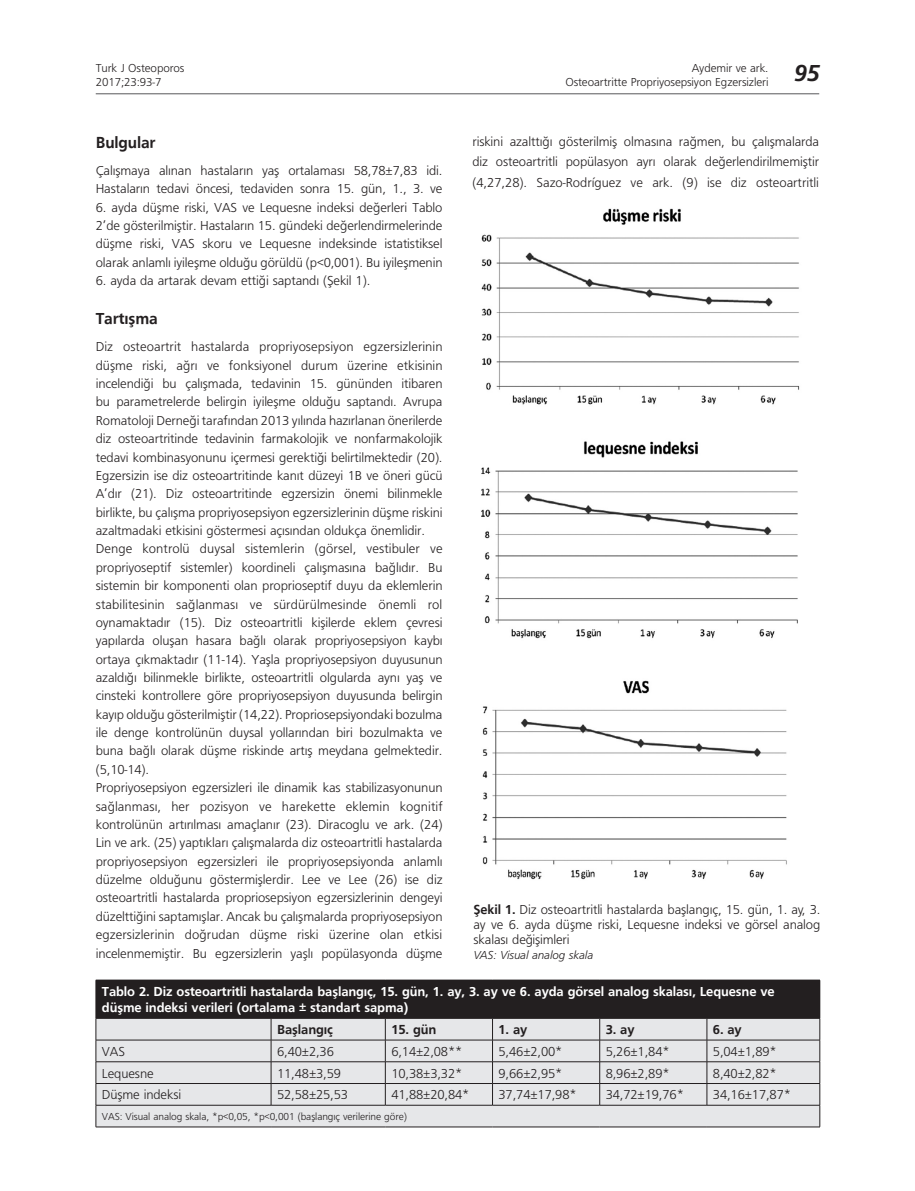
<style>
.page{position:relative;width:915px;height:1191px;background:#fff}
.page>*{position:absolute;margin:0;border:0;box-sizing:border-box;transform-origin:0 0}
.t1{font:24px "Frugal Bold Italic Tr";color:#231f20}
.ARABASLIK{font:16.5px "Frugal Bold Tr";letter-spacing:-.01em;color:#231f20}
.YAZI{font:13.5px/18.3px "Frugal Normal Tr";letter-spacing:-.01em;color:#231f20;text-align:justify}
.TABLO_YAZI{font:13.5px "Frugal Normal Tr";letter-spacing:-.01em;color:#231f20}
.TABLO_BASLIK{font:13.5px/16.5px "Frugal Bold Tr";letter-spacing:-.01em;color:#fff}
.RESIM-ALTI{font:13.5px/15px "Frugal Normal Tr";letter-spacing:-.01em;color:#231f20;text-align:justify}
.TABLO_ARA_BASLIK{font:13.5px "Frugal Bold Tr";letter-spacing:-.01em;color:#231f20}
.t2{font:12px "Frugal Normal Tr";letter-spacing:-.01em;color:#231f20}
.RESIM-ALTI-2{font:12px "Frugal Italic Tr";letter-spacing:-.01em;color:#231f20}
.TABLO_ALTI{font:10.5px "Frugal Normal Tr";letter-spacing:-.01em;color:#231f20}
.s1{font-family:"Frugal Bold Tr"}
</style>
<div class="page">
<hr style="left:96px;top:94px;width:723px;height:1px;background:#57585a">
<div style="left:96px;top:980px;width:723px;height:38px;background:#231f20"></div>
<div style="left:97px;top:1019px;width:722px;height:107px;background:#e6e7e9"></div>
<hr style="left:96px;top:979px;width:175px;height:1px;background:#231f20">
<hr style="left:271px;top:979px;width:114px;height:1px;background:#231f20">
<hr style="left:385px;top:979px;width:107px;height:1px;background:#231f20">
<hr style="left:492px;top:979px;width:107px;height:1px;background:#231f20">
<hr style="left:599px;top:979px;width:107px;height:1px;background:#231f20">
<hr style="left:706px;top:979px;width:113px;height:1px;background:#231f20">
<hr style="left:819px;top:980px;width:1px;height:38px;background:#231f20">
<hr style="left:96px;top:1018px;width:175px;height:1px;background:#231f20">
<hr style="left:271px;top:1018px;width:114px;height:1px;background:#231f20">
<hr style="left:385px;top:1018px;width:107px;height:1px;background:#231f20">
<hr style="left:492px;top:1018px;width:107px;height:1px;background:#231f20">
<hr style="left:599px;top:1018px;width:107px;height:1px;background:#231f20">
<hr style="left:706px;top:1018px;width:113px;height:1px;background:#231f20">
<hr style="left:96px;top:1039px;width:175px;height:1px;background:#231f20">
<hr style="left:271px;top:1039px;width:114px;height:1px;background:#231f20">
<hr style="left:385px;top:1039px;width:107px;height:1px;background:#231f20">
<hr style="left:492px;top:1039px;width:107px;height:1px;background:#231f20">
<hr style="left:599px;top:1039px;width:107px;height:1px;background:#231f20">
<hr style="left:706px;top:1039px;width:113px;height:1px;background:#231f20">
<hr style="left:96px;top:1061px;width:175px;height:1px;background:#231f20">
<hr style="left:271px;top:1061px;width:114px;height:1px;background:#231f20">
<hr style="left:385px;top:1061px;width:107px;height:1px;background:#231f20">
<hr style="left:492px;top:1061px;width:107px;height:1px;background:#231f20">
<hr style="left:599px;top:1061px;width:107px;height:1px;background:#231f20">
<hr style="left:706px;top:1061px;width:113px;height:1px;background:#231f20">
<hr style="left:96px;top:1083px;width:175px;height:1px;background:#231f20">
<hr style="left:271px;top:1083px;width:114px;height:1px;background:#231f20">
<svg style="left:271px;top:1018px;width:1px;height:87px"></svg>
<hr style="left:385px;top:1083px;width:107px;height:1px;background:#231f20">
<svg style="left:385px;top:1018px;width:1px;height:87px"></svg>
<hr style="left:492px;top:1083px;width:107px;height:1px;background:#231f20">
<svg style="left:492px;top:1018px;width:1px;height:87px"></svg>
<hr style="left:599px;top:1083px;width:107px;height:1px;background:#231f20">
<svg style="left:599px;top:1018px;width:1px;height:87px"></svg>
<hr style="left:706px;top:1083px;width:113px;height:1px;background:#231f20">
<svg style="left:706px;top:1018px;width:1px;height:87px"></svg>
<hr style="left:96px;top:1105px;width:175px;height:1px;background:#231f20">
<svg style="left:96px;top:1018px;width:1px;height:108px"></svg>
<hr style="left:271px;top:1105px;width:114px;height:1px;background:#231f20">
<hr style="left:385px;top:1105px;width:107px;height:1px;background:#231f20">
<hr style="left:492px;top:1105px;width:107px;height:1px;background:#231f20">
<hr style="left:599px;top:1105px;width:107px;height:1px;background:#231f20">
<hr style="left:706px;top:1105px;width:113px;height:1px;background:#231f20">
<svg style="left:819px;top:1018px;width:1px;height:108px"></svg>
<hr style="left:96px;top:1126px;width:175px;height:1px;background:#231f20">
<hr style="left:271px;top:1126px;width:114px;height:1px;background:#231f20">
<hr style="left:385px;top:1126px;width:107px;height:1px;background:#231f20">
<hr style="left:492px;top:1126px;width:107px;height:1px;background:#231f20">
<hr style="left:599px;top:1126px;width:107px;height:1px;background:#231f20">
<hr style="left:706px;top:1126px;width:113px;height:1px;background:#231f20">
<img style="left:481px;top:208px;width:319px;height:672px">
<p class="t2" style="left:96px;top:62px;width:90px">Turk J Osteoporos</p>
<p class="t2" style="left:96px;top:75px;width:67px">2017;23:93-7</p>
<p class="ARABASLIK" style="left:96px;top:133px;width:61px">Bulgular</p>
<p class="YAZI" style="left:96px;top:161px;width:348px">Çalışmaya alınan hastaların yaş ortalaması 58,78±7,83 idi.<br>Hastaların tedavi öncesi, tedaviden sonra 15. gün, 1., 3. ve</p>
<p class="YAZI" style="left:96px;top:198px;width:348px">6. ayda düşme riski, VAS ve Lequesne indeksi değerleri Tablo 2’de gösterilmiştir. Hastaların 15. gündeki değerlendirmelerinde düşme riski, VAS skoru ve Lequesne indeksinde istatistiksel olarak anlamlı iyileşme olduğu görüldü (p&lt;0,001). Bu iyileşmenin</p>
<p class="YAZI" style="left:96px;top:271px;width:276px">6. ayda da artarak devam ettiği saptandı (Şekil 1).</p>
<p class="ARABASLIK" style="left:96px;top:309px;width:63px">Tartışma</p>
<p class="YAZI" style="left:96px;top:337px;width:348px">Diz osteoartrit hastalarda propriyosepsiyon egzersizlerinin düşme riski, ağrı ve fonksiyonel durum üzerine etkisinin incelendiği bu çalışmada, tedavinin 15. gününden itibaren bu parametrelerde belirgin iyileşme olduğu saptandı. Avrupa Romatoloji Derneği tarafından 2013 yılında hazırlanan önerilerde diz osteoartritinde tedavinin farmakolojik ve nonfarmakolojik tedavi kombinasyonunu içermesi gerektiği belirtilmektedir (20).<br>Egzersizin ise diz osteoartritinde kanıt düzeyi 1B ve öneri gücü A’dır (21). Diz osteoartritinde egzersizin önemi bilinmekle birlikte, bu çalışma propriyosepsiyon egzersizlerinin düşme riskini azaltmadaki etkisini göstermesi açısından oldukça önemlidir.</p>
<p class="YAZI" style="left:96px;top:539px;width:348px">Denge kontrolü duysal sistemlerin (görsel, vestibuler ve propriyoseptif sistemler) koordineli çalışmasına bağlıdır. Bu sistemin bir komponenti olan proprioseptif duyu da eklemlerin stabilitesinin sağlanması ve sürdürülmesinde önemli rol oynamaktadır (15). Diz osteoartritli kişilerde eklem çevresi yapılarda oluşan hasara bağlı olarak propriyosepsiyon kaybı ortaya çıkmaktadır (11-14). Yaşla propriyosepsiyon duyusunun azaldığı bilinmekle birlikte, osteoartritli olgularda aynı yaş ve cinsteki kontrollere göre propriyosepsiyon duyusunda belirgin kayıp olduğu gösterilmiştir (14,22). Propriosepsiyondaki bozulma ile denge kontrolünün duysal yollarından biri bozulmakta ve buna bağlı olarak düşme riskinde artış meydana gelmektedir. (5,10-14).</p>
<p class="YAZI" style="left:96px;top:778px;width:348px">Propriyosepsiyon egzersizleri ile dinamik kas stabilizasyonunun sağlanması, her pozisyon ve harekette eklemin kognitif kontrolünün artırılması amaçlanır (23). Diracoglu ve ark. (24)<br>Lin ve ark. (25) yaptıkları çalışmalarda diz osteoartritli hastalarda propriyosepsiyon egzersizleri ile propriyosepsiyonda anlamlı düzelme olduğunu göstermişlerdir. Lee ve Lee (26) ise diz osteoartritli hastalarda propriosepsiyon egzersizlerinin dengeyi düzelttiğini saptamışlar. Ancak bu çalışmalarda propriyosepsiyon egzersizlerinin doğrudan düşme riski üzerine olan etkisi incelenmemiştir. Bu egzersizlerin yaşlı popülasyonda düşme</p>
<p class="t2" style="left:691px;top:62px;width:78px">Aydemir ve ark.</p>
<p class="t2" style="left:565px;top:75px;width:205px">Osteoartritte Propriyosepsiyon Egzersizleri</p>
<p class="t1" style="left:793px;top:59px;width:27px">95</p>
<p class="YAZI" style="left:472px;top:131px;width:348px;line-height:20.5px">riskini azalttığı gösterilmiş olmasına rağmen, bu çalışmalarda diz osteoartritli popülasyon ayrı olarak değerlendirilmemiştir (4,27,28). Sazo-Rodríguez ve ark. (9) ise diz osteoartritli</p>
<p class="RESIM-ALTI" style="left:473px;top:902px;width:348px"><span class="s1">Şekil 1.</span> Diz osteoartritli hastalarda başlangıç, 15. gün, 1. ay, 3. ay ve 6. ayda düşme riski, Lequesne indeksi ve görsel analog skalası değişimleri</p>
<p class="RESIM-ALTI-2" style="left:473px;top:948px;width:121px">VAS: Visual analog skala</p>
<p class="TABLO_BASLIK" style="left:102px;top:983px;width:674px">Tablo 2. Diz osteoartritli hastalarda başlangıç, 15. gün, 1. ay, 3. ay ve 6. ayda görsel analog skalası, Lequesne ve düşme indeksi verileri (ortalama ± standart sapma)</p>
<p class="TABLO_ARA_BASLIK" style="left:277px;top:1021px;width:57px">Başlangıç</p>
<p class="TABLO_ARA_BASLIK" style="left:391px;top:1021px;width:46px">15. gün</p>
<p class="TABLO_ARA_BASLIK" style="left:498px;top:1021px;width:30px">1. ay</p>
<p class="TABLO_ARA_BASLIK" style="left:605px;top:1021px;width:30px">3. ay</p>
<p class="TABLO_ARA_BASLIK" style="left:712px;top:1021px;width:30px">6. ay</p>
<p class="TABLO_YAZI" style="left:102px;top:1043px;width:25px">VAS</p>
<p class="TABLO_YAZI" style="left:277px;top:1043px;width:58px">6,40±2,36</p>
<p class="TABLO_YAZI" style="left:391px;top:1043px;width:73px">6,14±2,08**</p>
<p class="TABLO_YAZI" style="left:498px;top:1043px;width:65px">5,46±2,00*</p>
<p class="TABLO_YAZI" style="left:605px;top:1043px;width:65px">5,26±1,84*</p>
<p class="TABLO_YAZI" style="left:712px;top:1043px;width:65px">5,04±1,89*</p>
<p class="TABLO_YAZI" style="left:102px;top:1065px;width:53px">Lequesne</p>
<p class="TABLO_YAZI" style="left:277px;top:1065px;width:65px">11,48±3,59</p>
<p class="TABLO_YAZI" style="left:391px;top:1065px;width:73px">10,38±3,32*</p>
<p class="TABLO_YAZI" style="left:498px;top:1065px;width:65px">9,66±2,95*</p>
<p class="TABLO_YAZI" style="left:605px;top:1065px;width:65px">8,96±2,89*</p>
<p class="TABLO_YAZI" style="left:712px;top:1065px;width:65px">8,40±2,82*</p>
<p class="TABLO_YAZI" style="left:102px;top:1087px;width:81px">Düşme indeksi</p>
<p class="TABLO_YAZI" style="left:277px;top:1087px;width:73px">52,58±25,53</p>
<p class="TABLO_YAZI" style="left:391px;top:1087px;width:80px">41,88±20,84*</p>
<p class="TABLO_YAZI" style="left:498px;top:1087px;width:80px">37,74±17,98*</p>
<p class="TABLO_YAZI" style="left:605px;top:1087px;width:80px">34,72±19,76*</p>
<p class="TABLO_YAZI" style="left:712px;top:1087px;width:80px">34,16±17,87*</p>
<p class="TABLO_ALTI" style="left:102px;top:1110px;width:306px">VAS: Visual analog skala, *p&lt;0,05, *p&lt;0,001 (başlangıç verilerine göre)</p>
</div>
